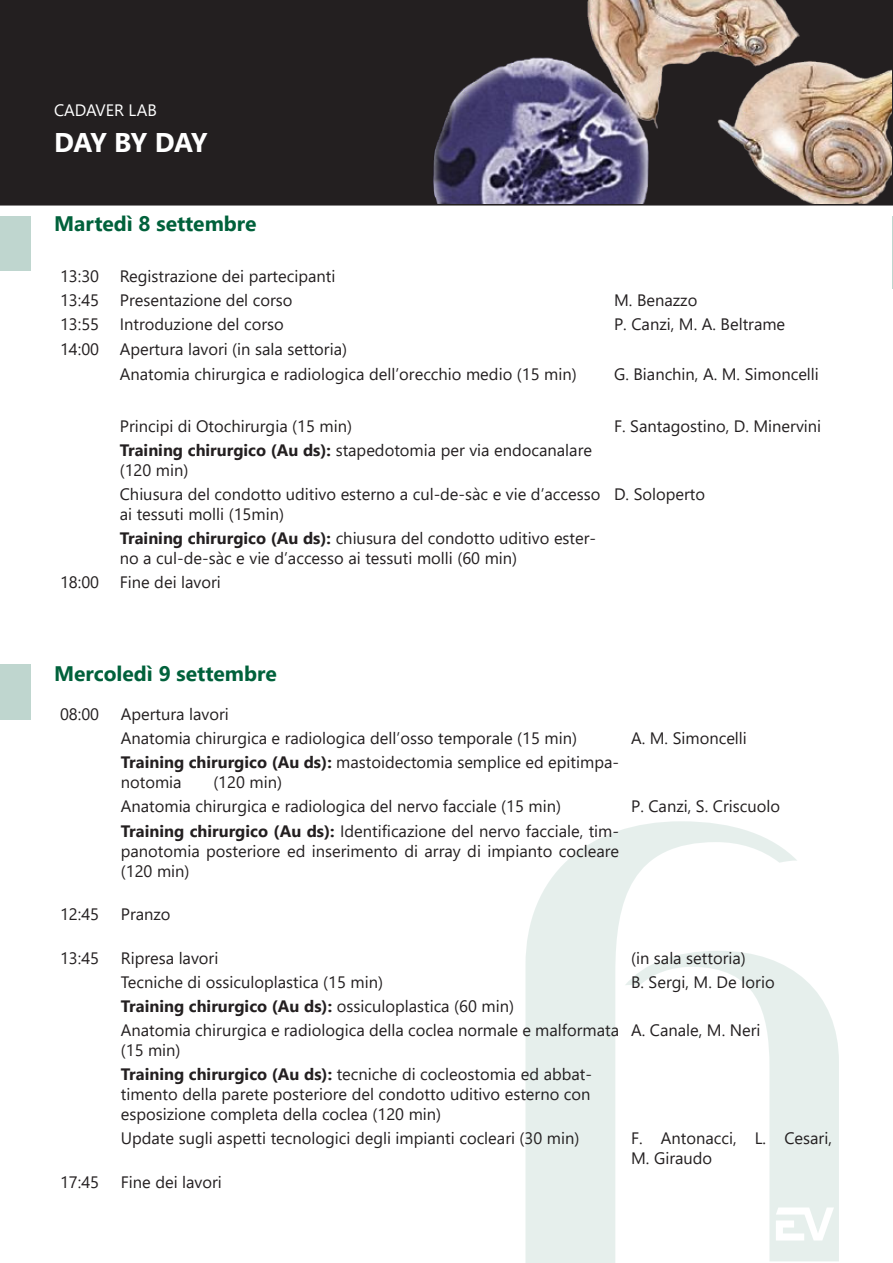
<style>
.page{position:relative;width:893px;height:1263px;background:#fff}
.page>*{position:absolute;margin:0;border:0;box-sizing:border-box;transform-origin:0 0}
.t1{font:700 27px "Segoe UI";letter-spacing:-.025em;color:#fff}
.t2{font:700 21px "Segoe UI";color:#00613b}
.t3{font:16.5px/19.8px "Segoe UI";color:#231f20}
.t4{font:700 16.5px "Segoe UI";color:#231f20}
.t5{font:16.5px "Segoe UI";color:#fff}
.s1{font-weight:700}
.s2{font-weight:400}
</style>
<div class="page">
<svg style="left:525px;top:821px;width:272px;height:442px;fill:#e6efec"></svg>
<svg style="left:625px;top:951px;width:214px;height:310px"></svg>
<svg style="left:776px;top:1207px;width:58px;height:33px"></svg>
<div style="left:0;top:0;width:893px;height:205px;background:#231f20"></div>
<div style="left:0;top:0;width:893px;height:206px;border:2px solid #231f20"></div>
<div style="left:0;top:216px;width:31px;height:54px;background:#bfd6cf"></div>
<div style="left:0;top:664px;width:31px;height:56px;background:#bfd6cf"></div>
<hr style="left:892px;top:720px;width:1px;height:54px;background:#bfd6cf">
<hr style="left:892px;top:216px;width:1px;height:72px;background:#bfd6cf">
<img style="left:416px;top:0;width:476px;height:204px">
<p class="t5" style="left:54px;top:95px;width:104px">CADAVER LAB</p>
<p class="t1" style="left:54px;top:117px;width:155px">DAY BY DAY</p>
<p class="t2" style="left:54px;top:204px;width:204px">Martedì 8 settembre</p>
<p class="t3" style="left:60px;top:264px;width:41px">13:30</p>
<p class="t3" style="left:120px;top:264px;width:217px">Registrazione dei partecipanti</p>
<p class="t3" style="left:60px;top:288px;width:41px">13:45</p>
<p class="t3" style="left:120px;top:288px;width:174px">Presentazione del corso</p>
<p class="t3" style="left:614px;top:288px;width:85px">M. Benazzo</p>
<p class="t3" style="left:60px;top:312px;width:41px">13:55</p>
<p class="t3" style="left:120px;top:312px;width:165px">Introduzione del corso</p>
<p class="t3" style="left:614px;top:312px;width:173px">P. Canzi, M. A. Beltrame</p>
<p class="t3" style="left:60px;top:338px;width:41px">14:00</p>
<p class="t3" style="left:120px;top:338px;width:229px">Apertura lavori (in sala settoria)</p>
<p class="t3" style="left:120px;top:363px;width:458px">Anatomia chirurgica e radiologica dell’orecchio medio (15 min)</p>
<p class="t3" style="left:614px;top:363px;width:206px">G. Bianchin, A. M. Simoncelli</p>
<p class="t3" style="left:120px;top:415px;width:234px">Principi di Otochirurgia (15 min)</p>
<p class="t3" style="left:614px;top:415px;width:209px">F. Santagostino, D. Minervini</p>
<p class="t3" style="left:120px;top:439px;width:474px"><span class="s1">Training chirurgico (Au ds):</span> stapedotomia per via endocanalare (120 min)</p>
<p class="t3" style="left:120px;top:483px;width:482px">Chiusura del condotto uditivo esterno a cul-de-sàc e vie d’accesso</p>
<p class="t3" style="left:120px;top:502px;width:166px">ai tessuti molli (15min)</p>
<p class="t3" style="left:614px;top:483px;width:93px">D. Soloperto</p>
<p class="t3" style="left:120px;top:526px;width:478px"><span class="s1">Training chirurgico (Au ds):</span> chiusura del condotto uditivo ester&shy;no a cul-de-sàc e vie d’accesso ai tessuti molli (60 min)</p>
<p class="t3" style="left:60px;top:570px;width:41px">18:00</p>
<p class="t3" style="left:120px;top:570px;width:103px">Fine dei lavori</p>
<p class="t2" style="left:54px;top:654px;width:224px">Mercoledì 9 settembre</p>
<p class="t3" style="left:60px;top:703px;width:41px">08:00</p>
<p class="t3" style="left:121px;top:703px;width:110px">Apertura lavori</p>
<p class="t3" style="left:121px;top:727px;width:458px">Anatomia chirurgica e radiologica dell’osso temporale (15 min)</p>
<p class="t3" style="left:631px;top:727px;width:117px">A. M. Simoncelli</p>
<p class="t3" style="left:121px;top:751px;width:500px"><span class="s1">Training chirurgico (Au ds):</span> mastoidectomia semplice ed epitimpa&shy;notomia</p>
<p class="t3" style="left:213px;top:771px;width:70px">(120 min)</p>
<p class="t3" style="left:121px;top:795px;width:442px">Anatomia chirurgica e radiologica del nervo facciale (15 min)</p>
<p class="t3" style="left:631px;top:795px;width:150px">P. Canzi, S. Criscuolo</p>
<p class="t3" style="left:121px;top:820px;width:500px;text-align:justify"><span class="s1">Training chirurgico (Au ds):</span> Identificazione del nervo facciale, tim&shy;panotomia posteriore ed inserimento di array di impianto cocleare (120 min)</p>
<p class="t3" style="left:60px;top:903px;width:41px">12:45</p>
<p class="t3" style="left:121px;top:903px;width:51px">Pranzo</p>
<p class="t3" style="left:60px;top:947px;width:41px">13:45</p>
<p class="t3" style="left:121px;top:947px;width:99px">Ripresa lavori</p>
<p class="t3" style="left:631px;top:947px;width:116px">(in sala settoria)</p>
<p class="t3" style="left:121px;top:971px;width:264px">Tecniche di ossiculoplastica (15 min)</p>
<p class="t3" style="left:631px;top:971px;width:145px">B. Sergi, M. De Iorio</p>
<p class="t4" style="left:121px;top:991px;width:395px">Training chirurgico (Au ds): <span class="s2">ossiculoplastica (60 min)</span></p>
<p class="t3" style="left:121px;top:1019px;width:500px">Anatomia chirurgica e radiologica della coclea normale e malformata (15 min)</p>
<p class="t3" style="left:631px;top:1019px;width:131px">A. Canale, M. Neri</p>
<p class="t3" style="left:121px;top:1063px;width:473px;text-align:justify"><span class="s1">Training chirurgico (Au ds):</span> tecniche di cocleostomia ed abbat&shy;timento della parete posteriore del condotto uditivo esterno con esposizione completa della coclea (120 min)</p>
<p class="t3" style="left:121px;top:1126px;width:460px">Update sugli aspetti tecnologici degli impianti cocleari (30 min)</p>
<p class="t3" style="left:631px;top:1126px;width:202px">F. Antonacci, L. Cesari,<br>M. Giraudo</p>
<p class="t3" style="left:60px;top:1171px;width:41px">17:45</p>
<p class="t3" style="left:121px;top:1171px;width:103px">Fine dei lavori</p>
</div>
